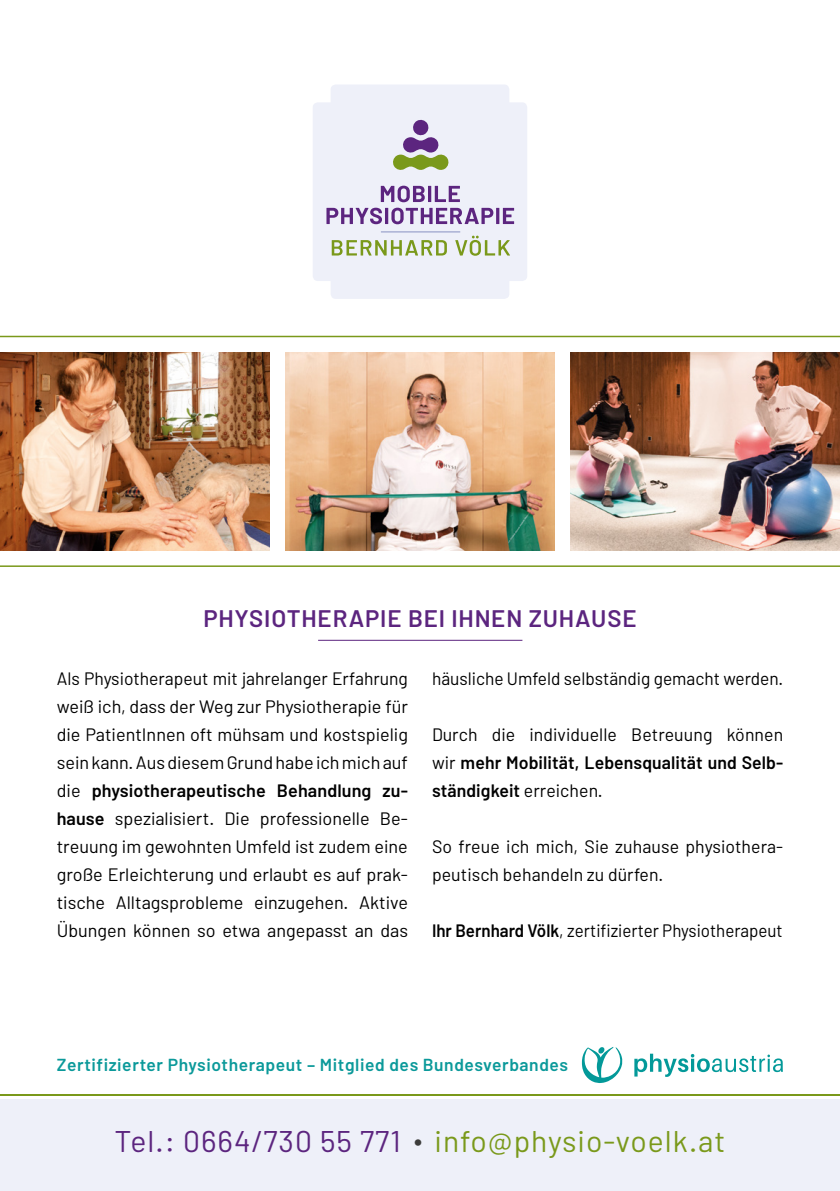
<style>
.page{position:relative;width:840px;height:1191px;background:#fff}
.page>*{position:absolute;margin:0;border:0;box-sizing:border-box;transform-origin:0 0}
.t1{font:30px "Barlow";letter-spacing:.035em;color:#7a991b}
.t2{font:600 24px "Barlow";letter-spacing:.035em;color:#5c257f}
.t3{font:18px/28px "Barlow";color:#000;text-align:justify}
.t4{font:18px "Barlow";color:#000;scale:.94 1}
.t5{font:18px "Barlow";color:#000;scale:.96 1}
.t6{font:600 17.4px "Barlow";letter-spacing:.035em;color:#0b999a}
.s1{font-weight:600}
.s2{color:#5c257f}
.s3{font-size:28px;color:#3c3c3b}
</style>
<div class="page">
<div style="left:330px;top:84px;width:179px;height:215px;background:#eef0f9;border-radius:5px"></div>
<div style="left:312px;top:102px;width:215px;height:179px;background:#eef0f9;border-radius:5px"></div>
<svg style="left:393px;top:119px;width:56px;height:51px"></svg>
<svg style="left:331px;top:240px;width:115px;height:15px"></svg>
<svg style="left:455px;top:236px;width:55px;height:20px"></svg>
<svg style="left:380px;top:186px;width:44px;height:16px"></svg>
<hr style="left:428px;top:186px;width:3px;height:16px;background:#5c257f">
<svg style="left:434px;top:186px;width:25px;height:16px"></svg>
<svg style="left:326px;top:208px;width:56px;height:16px"></svg>
<hr style="left:385px;top:208px;width:3px;height:16px;background:#5c257f">
<svg style="left:391px;top:208px;width:102px;height:16px"></svg>
<hr style="left:496px;top:208px;width:3px;height:16px;background:#5c257f">
<svg style="left:502px;top:208px;width:12px;height:16px"></svg>
<hr style="left:380px;top:231px;width:80px;height:1px;background:#a6add2">
<img style="left:0;top:352px;width:269px;height:199px">
<hr style="left:0;top:336px;width:839px;height:1px;background:#7a991b">
<hr style="left:0;top:565px;width:839px;height:2px;background:#7a991b">
<svg style="left:581px;top:1047px;width:41px;height:36px"></svg>
<svg style="left:634px;top:1053px;width:148px;height:23px"></svg>
<div style="left:0;top:1099px;width:839px;height:92px;background:#eef0f9"></div>
<hr style="left:0;top:1093px;width:839px;height:2px;background:#7a991b">
<hr style="left:318px;top:640px;width:204px;height:1px;background:#5c257f">
<img style="left:285px;top:352px;width:269px;height:199px">
<img style="left:570px;top:352px;width:269px;height:199px">
<p class="t2" style="left:203px;top:603px;width:434px">PHYSIOTHERAPIE BEI IHNEN ZUHAUSE</p>
<p class="t3" style="left:57px;top:663px;width:352px">Als Physiotherapeut mit jahrelanger Erfahrung weiß ich, dass der Weg zur Physiotherapie für die PatientInnen oft mühsam und kostspielig sein kann. Aus diesem Grund habe ich mich auf die <span class="s1">physiotherapeutische Behandlung zu&shy;hause</span> spezialisiert. Die professionelle Be&shy;treuung im gewohnten Umfeld ist zudem eine große Erleichterung und erlaubt es auf prak&shy;tische Alltagsprobleme einzugehen. Aktive Übungen können so etwa angepasst an das</p>
<p class="t5" style="left:432px;top:667px;width:367px">häusliche Umfeld selbständig gemacht werden.</p>
<p class="t3" style="left:432px;top:719px;width:352px">Durch die individuelle Betreuung können wir <span class="s1">mehr Mobilität, Lebensqualität und Selb&shy;ständigkeit</span> erreichen.</p>
<p class="t3" style="left:432px;top:831px;width:352px">So freue ich mich, Sie zuhause physiothera&shy;peutisch behandeln zu dürfen.</p>
<p class="t4" style="left:432px;top:919px;width:374px"><span class="s1">Ihr Bernhard Völk</span>, zertifizierter Physiotherapeut</p>
<p class="t6" style="left:57px;top:1053px;width:512px">Zertifizierter Physiotherapeut – Mitglied des Bundesverbandes</p>
<p class="t1" style="left:114px;top:1122px;width:612px"><span class="s2">Tel.: 0664/730 55 771</span> <span class="s3">•</span> info@physio-voelk.at</p>
</div>
